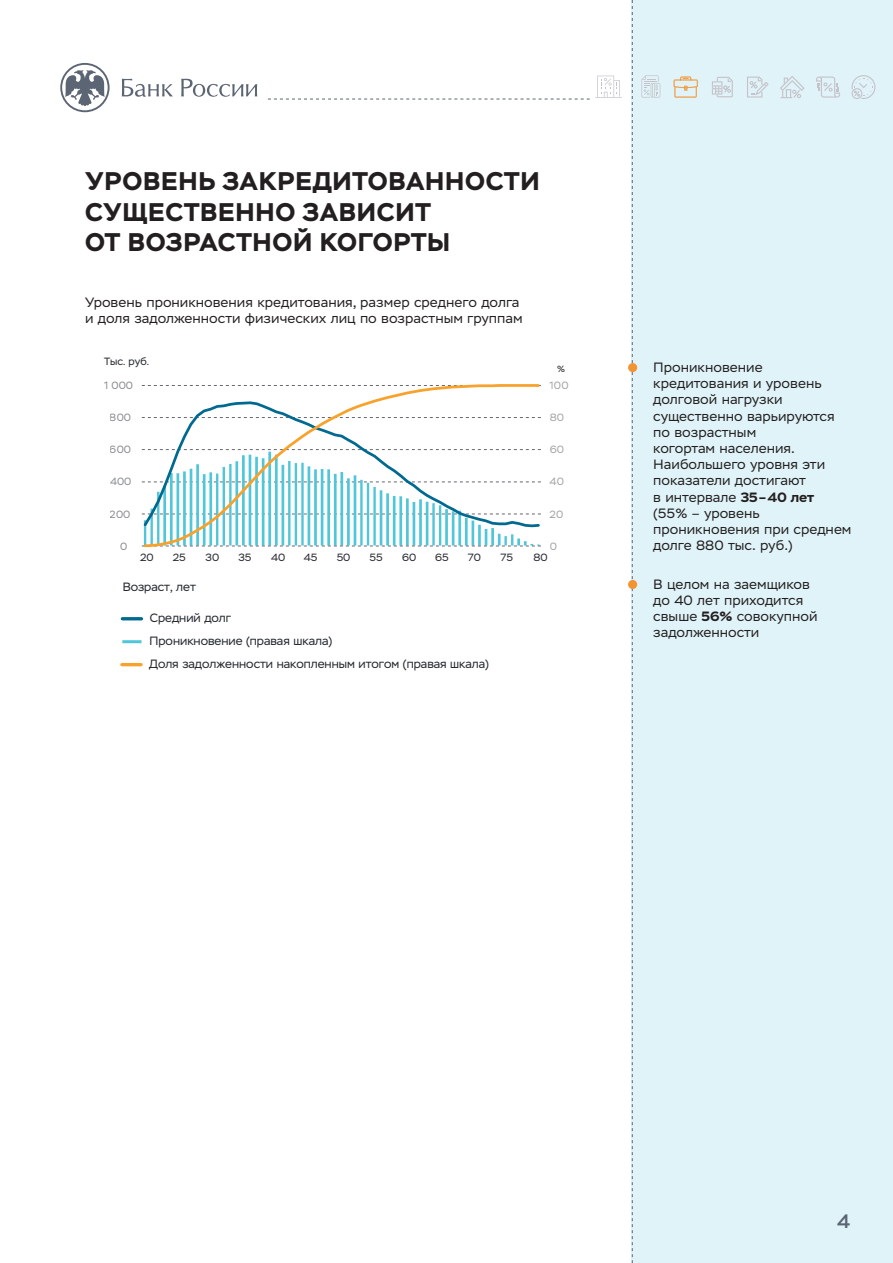
<style>
.page{position:relative;width:893px;height:1263px;background:#fff}
.page>*{position:absolute;margin:0;border:0;box-sizing:border-box;transform-origin:0 0}
.t1{font:700 25.5px/30.6px "Stem";letter-spacing:.03em;color:#231f20}
.t2{font:500 19.5px "Stem";color:#5c6573}
.t3{font:13.5px/16.2px "Stem Text";color:#231f20}
.t4{font:12px "Stem";color:#25292f}
.t5{font:10.5px "Stem";color:#25292f}
.t6{font:10.5px "Stem Text";letter-spacing:.015em;color:#505355}
.t7{font:9px "Stem";color:#25292f}
.s1{font-weight:700}
</style>
<div class="page">
<div style="left:632px;top:0;width:261px;height:1263px;background:#dff3f8"></div>
<svg style="left:632px;top:0;width:1px;height:1263px"></svg>
<svg style="left:60px;top:63px;width:50px;height:49px"></svg>
<svg style="left:122px;top:79px;width:51px;height:18px"></svg>
<svg style="left:181px;top:79px;width:76px;height:18px"></svg>
<svg style="left:851px;top:75px;width:24px;height:24px"></svg>
<svg style="left:747px;top:77px;width:21px;height:21px"></svg>
<svg style="left:780px;top:76px;width:25px;height:22px"></svg>
<svg style="left:712px;top:77px;width:21px;height:20px"></svg>
<svg style="left:816px;top:77px;width:24px;height:21px"></svg>
<svg style="left:268px;top:76px;width:354px;height:24px"></svg>
<svg style="left:641px;top:75px;width:19px;height:23px"></svg>
<svg style="left:674px;top:77px;width:24px;height:21px"></svg>
<div style="left:628px;top:363px;width:9px;height:9px;background:#f49331;border-radius:50%"></div>
<div style="left:628px;top:580px;width:9px;height:9px;background:#f49331;border-radius:50%"></div>
<svg style="left:142px;top:384px;width:399px;height:164px"></svg>
<hr style="left:122px;top:640px;width:19px;height:3px;background:#50c6da">
<hr style="left:122px;top:617px;width:19px;height:3px;background:#006990">
<hr style="left:122px;top:663px;width:19px;height:3px;background:#f8a12b">
<h1 class="t1" style="left:85px;top:166px;width:456px">УРОВЕНЬ ЗАКРЕДИТОВАННОСТИ<br>СУЩЕСТВЕННО ЗАВИСИТ<br>ОТ ВОЗРАСТНОЙ КОГОРТЫ</h1>
<p class="t3" style="left:85px;top:294px;width:439px">Уровень проникновения кредитования, размер среднего долга и доля задолженности физических лиц по возрастным группам</p>
<p class="t5" style="left:104px;top:356px;width:46px">Тыс. руб.</p>
<p class="t7" style="left:557px;top:363px;width:9px">%</p>
<p class="t5" style="left:104px;top:379px;width:30px">1 000</p>
<p class="t6" style="left:550px;top:379px;width:21px">100</p>
<p class="t5" style="left:110px;top:411px;width:23px">800</p>
<p class="t6" style="left:550px;top:411px;width:16px">80</p>
<p class="t5" style="left:110px;top:443px;width:23px">600</p>
<p class="t6" style="left:550px;top:443px;width:16px">60</p>
<p class="t5" style="left:110px;top:476px;width:23px">400</p>
<p class="t6" style="left:550px;top:476px;width:16px">40</p>
<p class="t5" style="left:110px;top:508px;width:22px">200</p>
<p class="t6" style="left:550px;top:508px;width:15px">20</p>
<p class="t5" style="left:120px;top:540px;width:9px">0</p>
<p class="t6" style="left:550px;top:540px;width:9px">0</p>
<p class="t5" style="left:140px;top:551px;width:15px">20</p>
<p class="t5" style="left:173px;top:551px;width:15px">25</p>
<p class="t5" style="left:206px;top:551px;width:15px">30</p>
<p class="t5" style="left:238px;top:551px;width:15px">35</p>
<p class="t5" style="left:271px;top:551px;width:16px">40</p>
<p class="t5" style="left:304px;top:551px;width:15px">45</p>
<p class="t5" style="left:337px;top:551px;width:15px">50</p>
<p class="t5" style="left:369px;top:551px;width:15px">55</p>
<p class="t5" style="left:402px;top:551px;width:16px">60</p>
<p class="t5" style="left:435px;top:551px;width:15px">65</p>
<p class="t5" style="left:468px;top:551px;width:15px">70</p>
<p class="t5" style="left:501px;top:551px;width:14px">75</p>
<p class="t5" style="left:533px;top:551px;width:16px">80</p>
<p class="t4" style="left:123px;top:579px;width:75px">Возраст, лет</p>
<p class="t4" style="left:150px;top:611px;width:83px">Средний долг</p>
<p class="t4" style="left:149px;top:657px;width:341px">Доля задолженности накопленным итогом (правая шкала)</p>
<p class="t4" style="left:150px;top:634px;width:184px">Проникновение (правая шкала)</p>
<p class="t3" style="left:653px;top:359px;width:200px">Проникновение кредитования и уровень долговой нагрузки существенно варьируются по возрастным<br>когортам населения.<br>Наибольшего уровня эти показатели достигают<br>в интервале <span class="s1">35–40 лет </span>(55% – уровень проникновения при среднем долге 880 тыс. руб.)</p>
<p class="t3" style="left:653px;top:576px;width:166px">В целом на заемщиков до 40 лет приходится свыше <span class="s1">56%</span> совокупной задолженности</p>
<h2 class="t2" style="left:837px;top:1209px;width:15px">4</h2>
</div>
